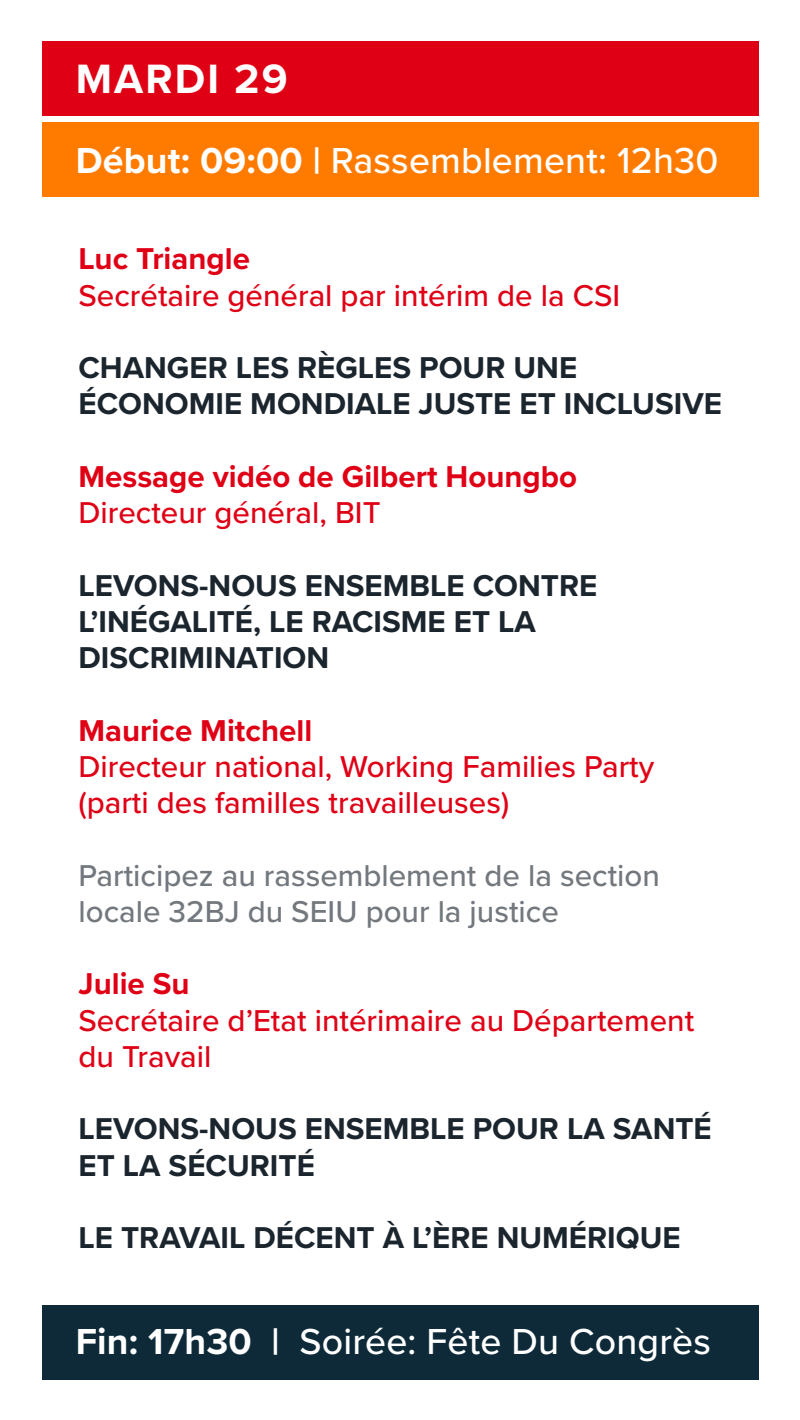
<style>
.page{position:relative;width:800px;height:1420px;background:#fff}
.page>*{position:absolute;margin:0;border:0;box-sizing:border-box;transform-origin:0 0}
.t1{font:700 42.5px "Proxima Nova";letter-spacing:.05em;color:#fff}
.t2{font:500 37.5px "Proxima Nova";letter-spacing:.005em;color:#fff}
.t3{font:700 31.25px/36.2px "Proxima Nova";color:#1b252e}
.t4{font:500 31.25px/36.2px "Proxima Nova";color:#e00016}
.t5{font:500 31.25px/36.2px "Proxima Nova";color:#72787d}
.t6{font:700 31.25px "Proxima Nova";color:#e00016}
.s1{font-weight:700}
</style>
<div class="page">
<div style="left:42px;top:41px;width:716px;height:75px;background:#e00016"></div>
<div style="left:42px;top:1305px;width:716px;height:75px;background:#0e2a38"></div>
<div style="left:42px;top:122px;width:716px;height:75px;background:#ff7b00"></div>
<h1 class="t1" style="left:76px;top:47px;width:213px">MARDI 29</h1>
<p class="t2" style="left:76px;top:133px;width:644px"><span class="s1">Début: 09:00 |</span> Rassemblement: 12h30</p>
<p class="t6" style="left:79px;top:236px;width:173px">Luc Triangle</p>
<p class="t4" style="left:79px;top:276px;width:543px">Secrétaire général par intérim de la CSI</p>
<p class="t3" style="left:79px;top:349px;width:645px">CHANGER LES RÈGLES POUR UNE<br>ÉCONOMIE MONDIALE JUSTE ET INCLUSIVE</p>
<p class="t6" style="left:79px;top:453px;width:500px">Message vidéo de Gilbert Houngbo</p>
<p class="t4" style="left:79px;top:493px;width:304px">Directeur général, BIT</p>
<p class="t3" style="left:79px;top:566px;width:520px">LEVONS-NOUS ENSEMBLE CONTRE<br>L’INÉGALITÉ, LE RACISME ET LA<br>DISCRIMINATION</p>
<p class="t6" style="left:79px;top:707px;width:235px">Maurice Mitchell</p>
<p class="t4" style="left:79px;top:747px;width:577px">Directeur national, Working Families Party (parti des familles travailleuses)</p>
<p class="t5" style="left:79px;top:856px;width:583px">Participez au rassemblement de la section locale 32BJ du SEIU pour la justice</p>
<p class="t6" style="left:79px;top:961px;width:113px">Julie Su</p>
<p class="t4" style="left:79px;top:1001px;width:617px">Secrétaire d’Etat intérimaire au Département du Travail</p>
<p class="t3" style="left:79px;top:1110px;width:635px">LEVONS-NOUS ENSEMBLE POUR LA SANTÉ<br>ET LA SÉCURITÉ</p>
<p class="t3" style="left:79px;top:1219px;width:604px">LE TRAVAIL DÉCENT À L’ÈRE NUMÉRIQUE</p>
<p class="t2" style="left:76px;top:1313px;width:637px"><span class="s1">Fin: 17h30 |</span> Soirée: Fête Du Congrès</p>
</div>
